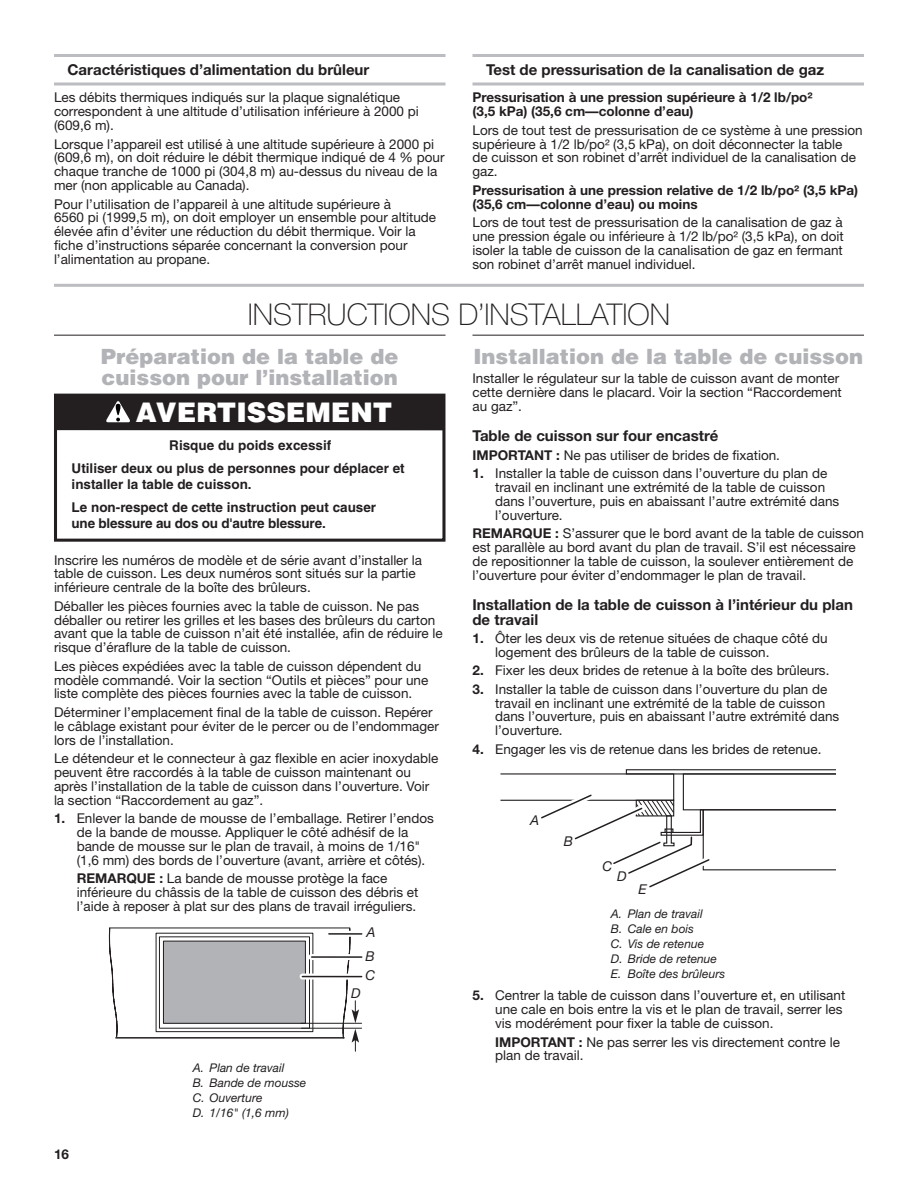
<style>
.page{position:relative;width:918px;height:1188px;background:#fff}
.page>*{position:absolute;margin:0;border:0;box-sizing:border-box;transform-origin:0 0}
.Heading_1{font:100 30px "Helvetica Neue";color:#231f20}
.t1{font:900 27px "Helvetica";color:#fff}
.Heading_2{font:900 21px/21px "Helvetica";color:#b2b3b7}
.Heading_3_Plus{font:700 15px/15px "Helvetica Neue";color:#231f20}
.Heading_3_Rules{font:700 15px "Helvetica Neue";color:#231f20}
.Body{font:13.5px/13.8px "Helvetica Neue LT Std";color:#231f20}
.Body_Indent{font:13.5px/13.8px "Helvetica Neue LT Std";color:#231f20}
.t2{font:700 13.5px/23.2px "Helvetica";color:#231f20}
.Body_Bold{font:700 13.5px/13.8px "Helvetica Neue";color:#231f20}
.t3{font:italic 13.5px "Helvetica Neue LT Std";color:#231f20}
.t4{font:italic 13.5px/23.5px "Helvetica Neue";color:#231f20}
.t5{font:italic 12px/15px "Helvetica Neue";color:#231f20}
.s1{font-family:"Helvetica Neue";font-weight:700}
.s2{font-weight:700}
</style>
<div class="page">
<hr style="left:54px;top:54px;width:392px;height:3px;background:#bcbdc0">
<svg style="left:54px;top:82px;width:392px;height:4px;background:#cccdcf"></svg>
<hr style="left:472px;top:54px;width:392px;height:3px;background:#bcbdc0">
<svg style="left:472px;top:82px;width:392px;height:4px;background:#cccdcf"></svg>
<hr style="left:54px;top:284px;width:810px;height:3px;background:#bcbdc0">
<hr style="left:54px;top:335px;width:392px;height:1px;background:#231f20">
<hr style="left:472px;top:335px;width:392px;height:1px;background:#231f20">
<div style="left:54px;top:394px;width:392px;height:148px;border:3px solid #231f20"></div>
<div style="left:56px;top:394px;width:388px;height:36px;background:#231f20"></div>
<svg style="left:106px;top:401px;width:24px;height:21px"></svg>
<hr style="left:109px;top:928px;width:241px;height:1px;background:#231f20">
<hr style="left:116px;top:1037px;width:228px;height:2px;background:#231f20">
<svg style="left:109px;top:928px;width:9px;height:111px"></svg>
<div style="left:156px;top:933px;width:157px;height:99px;border:1px solid #231f20"></div>
<div style="left:159px;top:936px;width:151px;height:93px;border:1px solid #231f20"></div>
<div style="left:163px;top:941px;width:142px;height:82px;background:#b2b3b7"></div>
<div style="left:163px;top:941px;width:143px;height:83px;border:1px solid #231f20"></div>
<hr style="left:301px;top:1028px;width:61px;height:1px;background:#231f20">
<hr style="left:301px;top:1023px;width:61px;height:1px;background:#231f20">
<svg style="left:342px;top:928px;width:17px;height:123px"></svg>
<div style="left:311px;top:954px;width:49px;height:6px;background:#fff"></div>
<svg style="left:303px;top:974px;width:59px;height:6px"></svg>
<hr style="left:302px;top:976px;width:60px;height:1px;background:#231f20">
<hr style="left:312px;top:956px;width:50px;height:2px;background:#231f20">
<div style="left:328px;top:931px;width:33px;height:6px;background:#fff"></div>
<hr style="left:329px;top:933px;width:33px;height:2px;background:#231f20">
<div style="left:626px;top:769px;width:211px;height:6px;border:1px solid #231f20"></div>
<div style="left:500px;top:773px;width:174px;height:28px;border:1px solid #231f20"></div>
<div style="left:683px;top:773px;width:154px;height:37px;border:1px solid #231f20"></div>
<div style="left:703px;top:809px;width:134px;height:61px;border:1px solid #231f20"></div>
<svg style="left:533px;top:786px;width:185px;height:102px"></svg>
<h3 class="Heading_3_Rules" style="left:68px;top:60px;width:303px">Caractéristiques d’alimentation du brûleur</h3>
<p class="Body" style="left:54px;top:90px;width:366px">Les débits thermiques indiqués sur la plaque signalétique correspondent à une altitude d’utilisation inférieure à 2000 pi (609,6 m).</p>
<p class="Body" style="left:54px;top:137px;width:392px">Lorsque l’appareil est utilisé à une altitude supérieure à 2000 pi (609,6 m), on doit réduire le débit thermique indiqué de 4 % pour chaque tranche de 1000 pi (304,8 m) au-dessus du niveau de la mer (non applicable au Canada).</p>
<p class="Body" style="left:54px;top:197px;width:384px">Pour l’utilisation de l’appareil à une altitude supérieure à<br>6560 pi (1999,5 m), on doit employer un ensemble pour altitude élevée afin d’éviter une réduction du débit thermique. Voir la fiche d’instructions séparée concernant la conversion pour l’alimentation au propane.</p>
<h3 class="Heading_3_Rules" style="left:486px;top:60px;width:340px">Test de pressurisation de la canalisation de gaz</h3>
<p class="Body_Bold" style="left:472px;top:90px;width:342px">Pressurisation à une pression supérieure à 1/2 lb/po² (3,5 kPa) (35,6 cm—colonne d’eau)</p>
<p class="Body" style="left:472px;top:123px;width:392px">Lors de tout test de pressurisation de ce système à une pression supérieure à 1/2 lb/po² (3,5 kPa), on doit déconnecter la table<br>de cuisson et son robinet d’arrêt individuel de la canalisation de gaz.</p>
<p class="Body_Bold" style="left:472px;top:183px;width:387px">Pressurisation à une pression relative de 1/2 lb/po² (3,5 kPa) (35,6 cm—colonne d’eau) ou moins</p>
<p class="Body" style="left:472px;top:215px;width:373px;text-align:justify">Lors de tout test de pressurisation de la canalisation de gaz à une pression égale ou inférieure à 1/2 lb/po² (3,5 kPa), on doit isoler la table de cuisson de la canalisation de gaz en fermant son robinet d’arrêt manuel individuel.</p>
<h1 class="Heading_1" style="left:248px;top:297px;width:424px">INSTRUCTIONS D’INSTALLATION</h1>
<h2 class="Heading_2" style="left:101px;top:345px;width:299px">Préparation de la table de cuisson pour l’installation</h2>
<h2 class="Heading_2" style="left:473px;top:345px;width:391px">Installation de la table de cuisson</h2>
<p class="Body" style="left:472px;top:372px;width:371px">Installer le régulateur sur la table de cuisson avant de monter cette dernière dans le placard. Voir la section “Raccordement au gaz”.</p>
<h3 class="Heading_3_Plus" style="left:472px;top:428px;width:248px">Table de cuisson sur four encastré</h3>
<p class="Body" style="left:472px;top:448px;width:309px"><span class="s1">IMPORTANT :</span> Ne pas utiliser de brides de fixation.</p>
<p class="Body" style="left:495px;top:466px;width:346px;text-indent:-23px"><span class="s2">1.</span> Installer la table de cuisson dans l’ouverture du plan de travail en inclinant une extrémité de la table de cuisson dans l’ouverture, puis en abaissant l’autre extrémité dans l’ouverture.</p>
<p class="Body" style="left:472px;top:526px;width:393px"><span class="s1">REMARQUE :</span> S’assurer que le bord avant de la table de cuisson est parallèle au bord avant du plan de travail. S’il est nécessaire de repositionner la table de cuisson, la soulever entièrement de l’ouverture pour éviter d’endommager le plan de travail.</p>
<h3 class="Heading_3_Plus" style="left:472px;top:596px;width:382px">Installation de la table de cuisson à l’intérieur du plan de travail</h3>
<p class="Body" style="left:495px;top:631px;width:334px;text-indent:-23px"><span class="s2">1.</span> Ôter les deux vis de retenue situées de chaque côté du logement des brûleurs de la table de cuisson.</p>
<p class="Body" style="left:472px;top:663px;width:358px"><span class="s2">2.</span> Fixer les deux brides de retenue à la boîte des brûleurs.</p>
<p class="Body" style="left:495px;top:682px;width:346px;text-indent:-23px"><span class="s2">3.</span> Installer la table de cuisson dans l’ouverture du plan de travail en inclinant une extrémité de la table de cuisson dans l’ouverture, puis en abaissant l’autre extrémité dans l’ouverture.</p>
<p class="Body" style="left:472px;top:742px;width:350px"><span class="s2">4.</span> Engager les vis de retenue dans les brides de retenue.</p>
<p class="t1" style="left:136px;top:395px;width:258px">AVERTISSEMENT</p>
<p class="t2" style="left:72px;top:433px;width:335px;text-indent:98px">Risque du poids excessif<br>Utiliser deux ou plus de personnes pour déplacer et</p>
<p class="t2" style="left:72px;top:472px;width:306px">installer la table de cuisson.<br>Le non-respect de cette instruction peut causer</p>
<p class="t2" style="left:72px;top:511px;width:256px">une blessure au dos ou d'autre blessure.</p>
<p class="Body" style="left:54px;top:553px;width:370px">Inscrire les numéros de modèle et de série avant d’installer la table de cuisson. Les deux numéros sont situés sur la partie inférieure centrale de la boîte des brûleurs.</p>
<p class="Body" style="left:54px;top:599px;width:390px">Déballer les pièces fournies avec la table de cuisson. Ne pas déballer ou retirer les grilles et les bases des brûleurs du carton avant que la table de cuisson n’ait été installée, afin de réduire le risque d’éraflure de la table de cuisson.</p>
<p class="Body" style="left:54px;top:659px;width:376px">Les pièces expédiées avec la table de cuisson dépendent du modèle commandé. Voir la section “Outils et pièces” pour une liste complète des pièces fournies avec la table de cuisson.</p>
<p class="Body" style="left:54px;top:705px;width:387px">Déterminer l’emplacement final de la table de cuisson. Repérer le câblage existant pour éviter de le percer ou de l’endommager lors de l’installation.</p>
<p class="Body" style="left:54px;top:751px;width:386px">Le détendeur et le connecteur à gaz flexible en acier inoxydable peuvent être raccordés à la table de cuisson maintenant ou après l’installation de la table de cuisson dans l’ouverture. Voir la section “Raccordement au gaz”.</p>
<p class="Body" style="left:77px;top:811px;width:359px;text-indent:-23px"><span class="s2">1.</span> Enlever la bande de mousse de l’emballage. Retirer l’endos de la bande de mousse. Appliquer le côté adhésif de la bande de mousse sur le plan de travail, à moins de 1/16" (1,6 mm) des bords de l’ouverture (avant, arrière et côtés).</p>
<p class="Body_Indent" style="left:77px;top:871px;width:343px"><span class="s1">REMARQUE :</span> La bande de mousse protège la face inférieure du châssis de la table de cuisson des débris et l’aide à reposer à plat sur des plans de travail irréguliers.</p>
<p class="t3" style="left:530px;top:812px;width:11px">A</p>
<p class="t3" style="left:564px;top:833px;width:11px">B</p>
<p class="t3" style="left:602px;top:858px;width:11px">C</p>
<p class="t3" style="left:617px;top:868px;width:11px">D</p>
<p class="t5" style="left:611px;top:906px;width:116px">A. Plan de travail<br>B. Cale en bois<br>C. Vis de retenue<br>D. Bride de retenue<br>E. Boîte des brûleurs</p>
<p class="t3" style="left:638px;top:881px;width:10px">E</p>
<p class="t4" style="left:366px;top:922px;width:11px">A<br>B</p>
<p class="t4" style="left:366px;top:964px;width:11px">C</p>
<p class="Body_Bold" style="left:54px;top:1147px;width:17px">16</p>
<p class="t5" style="left:193px;top:1060px;width:115px">A. Plan de travail<br>B. Bande de mousse<br>C. Ouverture<br>D. 1/16" (1,6 mm)</p>
<p class="t4" style="left:351px;top:982px;width:11px">D</p>
<p class="Body" style="left:495px;top:989px;width:352px;text-indent:-23px"><span class="s2">5.</span> Centrer la table de cuisson dans l’ouverture et, en utilisant une cale en bois entre la vis et le plan de travail, serrer les vis modérément pour fixer la table de cuisson.</p>
<p class="Body_Indent" style="left:495px;top:1035px;width:346px"><span class="s1">IMPORTANT :</span> Ne pas serrer les vis directement contre le plan de travail.</p>
</div>
